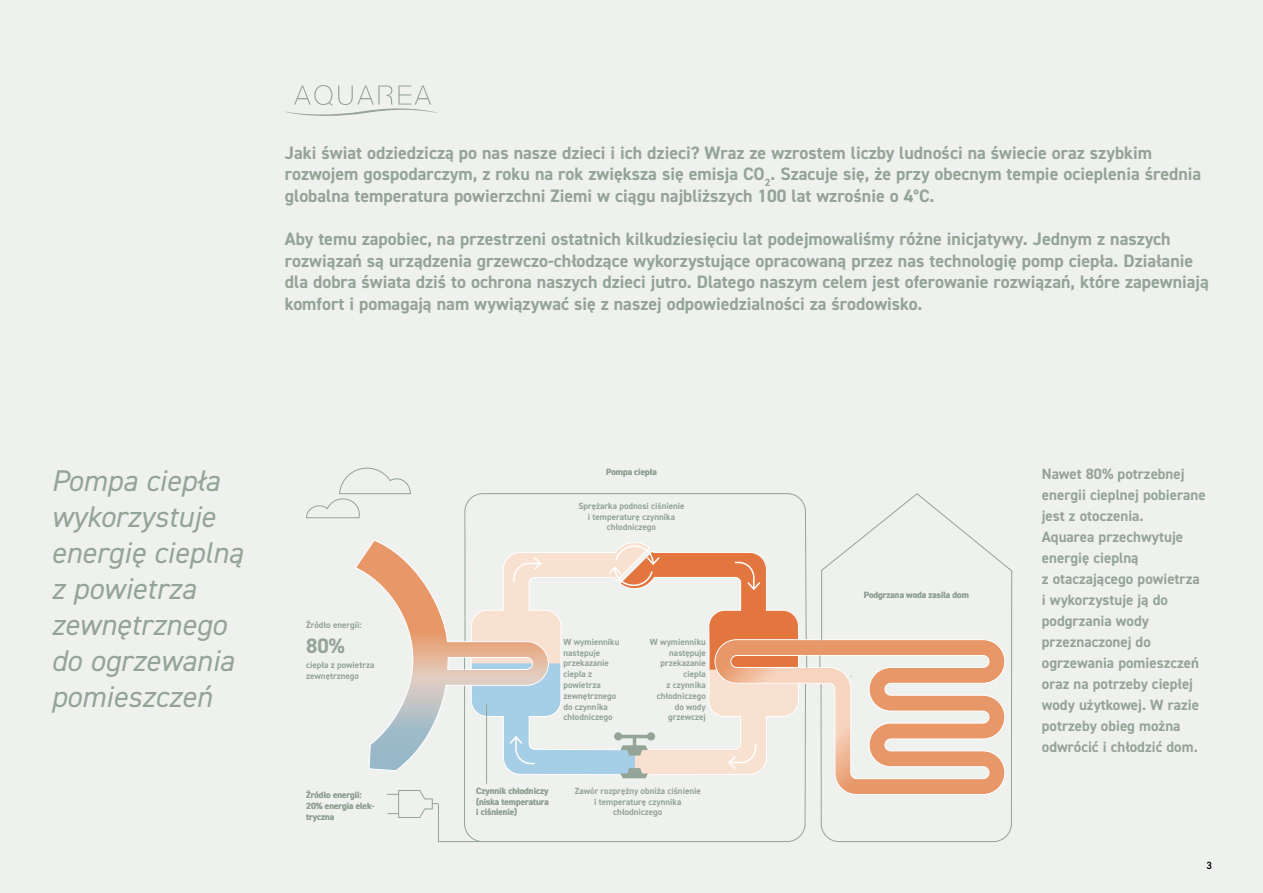
<style>
.page{position:relative;width:1263px;height:893px;background:#eff1ef}
.page>*{position:absolute;margin:0;border:0;box-sizing:border-box;transform-origin:0 0}
.t1{font:italic 30px/36px "DIN2014";color:#94a496}
.t2{font:700 21px "DIN2014";color:#94a496}
.t3{font:700 18px/21.6px "DIN2014";color:#94a496}
.t4{font:700 15px/21px "DIN2014";color:#94a496}
.t5{font:600 10.5px "DIN2014";color:#000}
.t6{font:700 9px/10.8px "DIN2014";color:#94a496}
</style>
<div class="page">
<svg style="left:285px;top:85px;width:152px;height:31px"></svg>
<svg style="left:464px;top:493px;width:342px;height:47px"></svg>
<svg style="left:859px;top:493px;width:153px;height:345px"></svg>
<svg style="left:355px;top:540px;width:650px;height:302px"></svg>
<svg style="left:306px;top:467px;width:105px;height:51px"></svg>
<p class="t3" style="left:285px;top:141px;width:918px">Jaki świat odziedziczą po nas nasze dzieci i ich dzieci? Wraz ze wzrostem liczby ludności na świecie oraz szybkim rozwojem gospodarczym, z roku na rok zwiększa się emisja CO<sub>2</sub>. Szacuje się, że przy obecnym tempie ocieplenia średnia globalna temperatura powierzchni Ziemi w ciągu najbliższych 100 lat wzrośnie o 4°C.</p>
<p class="t3" style="left:285px;top:228px;width:925px">Aby temu zapobiec, na przestrzeni ostatnich kilkudziesięciu lat podejmowaliśmy różne inicjatywy. Jednym z naszych rozwiązań są urządzenia grzewczo-chłodzące wykorzystujące opracowaną przez nas technologię pomp ciepła. Działanie dla dobra świata dziś to ochrona naszych dzieci jutro. Dlatego naszym celem jest oferowanie rozwiązań, które zapewniają komfort i pomagają nam wywiązywać się z naszej odpowiedzialności za środowisko.</p>
<h1 class="t1" style="left:51px;top:462px;width:193px">Pompa ciepła wykorzystuje energię cieplną z powietrza zewnętrznego do ogrzewania pomieszczeń</h1>
<p class="t6" style="left:306px;top:619px;width:57px">Źródło energii:</p>
<p class="t2" style="left:306px;top:632px;width:40px">80%</p>
<p class="t6" style="left:306px;top:659px;width:70px">ciepła z powietrza zewnętrznego</p>
<p class="t6" style="left:306px;top:789px;width:70px">Źródło energii:<br>20% energia elek&shy;tryczna</p>
<p class="t6" style="left:606px;top:466px;width:52px">Pompa ciepła</p>
<p class="t6" style="left:578px;top:500px;width:108px;text-align:center">Sprężarka podnosi ciśnienie i temperaturę czynnika chłodniczego</p>
<p class="t6" style="left:563px;top:636px;width:58px">W wymienniku następuje przekazanie ciepła z powietrza zewnętrznego do czynnika chłodniczego</p>
<p class="t6" style="left:650px;top:636px;width:58px;text-align:right">W wymienniku następuje przekazanie ciepła<br>z czynnika chłodniczego do wody grzewczej</p>
<p class="t6" style="left:476px;top:785px;width:74px;text-align:justify">Czynnik chłodniczy (niska temperatura i ciśnienie)</p>
<p class="t6" style="left:575px;top:785px;width:127px;text-align:center">Zawór rozprężny obniża ciśnienie i temperaturę czynnika chłodniczego</p>
<p class="t6" style="left:864px;top:589px;width:106px">Podgrzana woda zasila dom</p>
<p class="t4" style="left:1042px;top:464px;width:165px">Nawet 80% potrzebnej energii cieplnej pobierane jest z otoczenia.<br>Aquarea przechwytuje energię cieplną<br>z otaczającego powietrza i wykorzystuje ją do podgrzania wody przeznaczonej do ogrzewania pomieszczeń oraz na potrzeby ciepłej wody użytkowej. W razie potrzeby obieg można odwrócić i chłodzić dom.</p>
<p class="t5" style="left:1206px;top:858px;width:7px">3</p>
</div>
